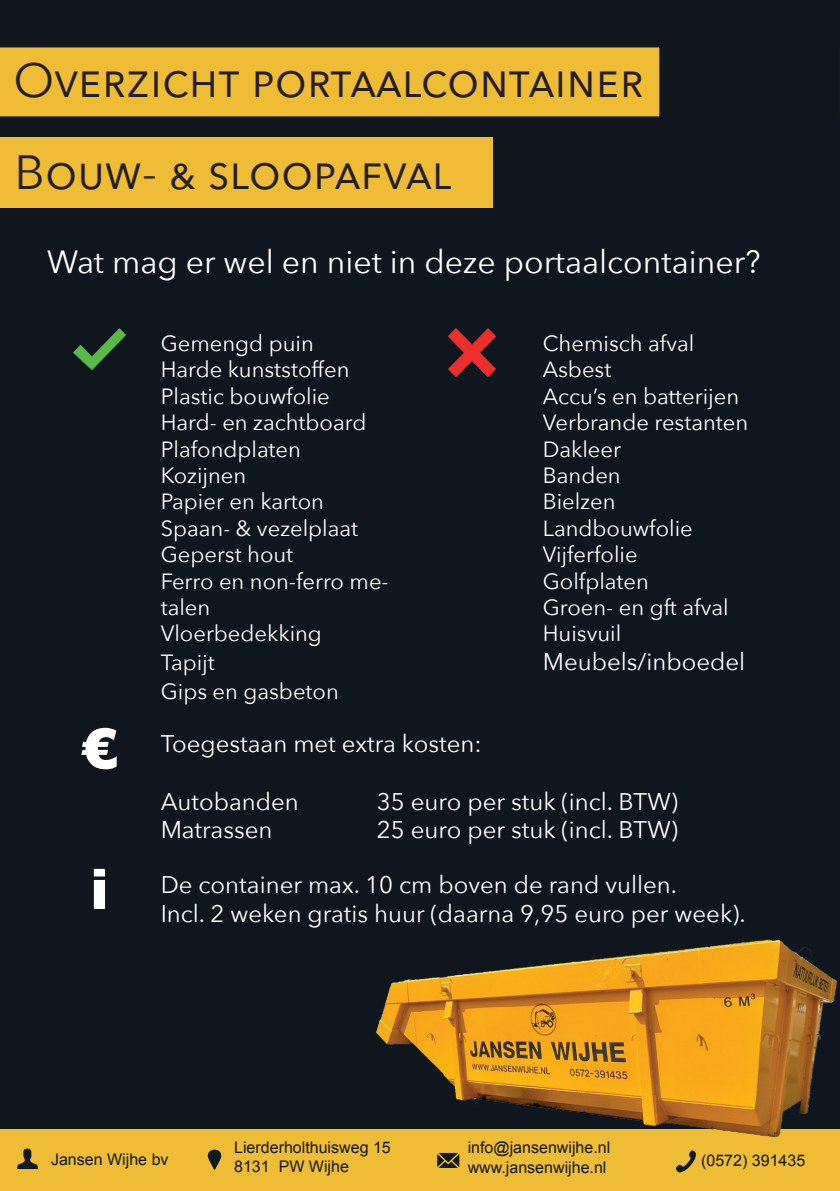
<style>
.page{position:relative;width:840px;height:1191px;background:#fff}
.page>*{position:absolute;margin:0;border:0;box-sizing:border-box;transform-origin:0 0}
.t1{font:900 56px "Arial";color:#fff}
.t2{font:48px/92.2px "Avenir Next";color:#231f20}
.t3{font:32px "Avenir Next";color:#fff}
.t4{font:24px/28.8px "Avenir Next";color:#fff}
.t5{font:22px/26.4px "Avenir Next";color:#fff}
.t6{font:16px/19.2px "Arial";color:#11181e}
</style>
<div class="page">
<div style="left:0;top:0;width:839px;height:1191px;background:#10161d"></div>
<div style="left:0;top:47px;width:660px;height:70px;background:#eebc35"></div>
<div style="left:0;top:137px;width:492px;height:71px;background:#eebc35"></div>
<img style="left:73px;top:329px;width:53px;height:40px">
<img style="left:448px;top:329px;width:47px;height:47px">
<div style="left:0;top:1129px;width:839px;height:62px;background:#eebc35"></div>
<img style="left:376px;top:939px;width:461px;height:199px">
<svg style="left:675px;top:1150px;width:21px;height:23px"></svg>
<svg style="left:208px;top:1149px;width:13px;height:21px"></svg>
<svg style="left:437px;top:1153px;width:22px;height:15px"></svg>
<svg style="left:17px;top:1148px;width:21px;height:21px"></svg>
<div style="left:834px;top:1129px;width:5px;height:62px;background:#eebc35"></div>
<h2 class="t2" style="left:13px;top:32px;width:631px">Overzicht portaalcontainer<br>Bouw- &amp; sloopafval</h2>
<h3 class="t3" style="left:47px;top:235px;width:714px">Wat mag er wel en niet in deze portaalcontainer?</h3>
<h1 class="t1" style="left:81px;top:708px;width:39px">€</h1>
<p class="t5" style="left:161px;top:329px;width:229px">Gemengd puin<br>Harde kunststoffen<br>Plastic bouwfolie<br>Hard- en zachtboard<br>Plafondplaten<br>Kozijnen<br>Papier en karton<br>Spaan- &amp; vezelplaat<br>Geperst hout<br>Ferro en non-ferro me&shy;talen<br>Vloerbedekking</p>
<p class="t5" style="left:161px;top:647px;width:179px;line-height:28.8px">Tapijt<br>Gips en gasbeton</p>
<p class="t5" style="left:542px;top:329px;width:207px">Chemisch afval<br>Asbest<br>Accu’s en batterijen<br>Verbrande restanten<br>Dakleer<br>Banden<br>Bielzen<br>Landbouwfolie<br>Vijferfolie<br>Golfplaten<br>Groen- en gft afval<br>Huisvuil</p>
<p class="t4" style="left:542px;top:646px;width:204px">Meubels/inboedel</p>
<p class="t4" style="left:161px;top:728px;width:322px">Toegestaan met extra kosten:</p>
<p class="t4" style="left:161px;top:785px;width:140px">Autobanden</p>
<p class="t4" style="left:377px;top:785px;width:302px">35 euro per stuk (incl. BTW)</p>
<p class="t4" style="left:161px;top:814px;width:113px">Matrassen</p>
<p class="t4" style="left:377px;top:814px;width:302px">25 euro per stuk (incl. BTW)</p>
<h1 class="t1" style="left:90px;top:848px;width:20px">i</h1>
<p class="t4" style="left:161px;top:869px;width:586px">De container max. 10 cm boven de rand vullen.<br>Incl. 2 weken gratis huur (daarna 9,95 euro per week).</p>
<p class="t6" style="left:234px;top:1137px;width:158px">Lierderholthuisweg 15<br>8131 PW Wijhe</p>
<p class="t6" style="left:467px;top:1138px;width:144px">info@jansenwijhe.nl www.jansenwijhe.nl</p>
<p class="t6" style="left:51px;top:1149px;width:119px">Jansen Wijhe bv</p>
<p class="t6" style="left:700px;top:1150px;width:106px">(0572) 391435</p>
</div>
